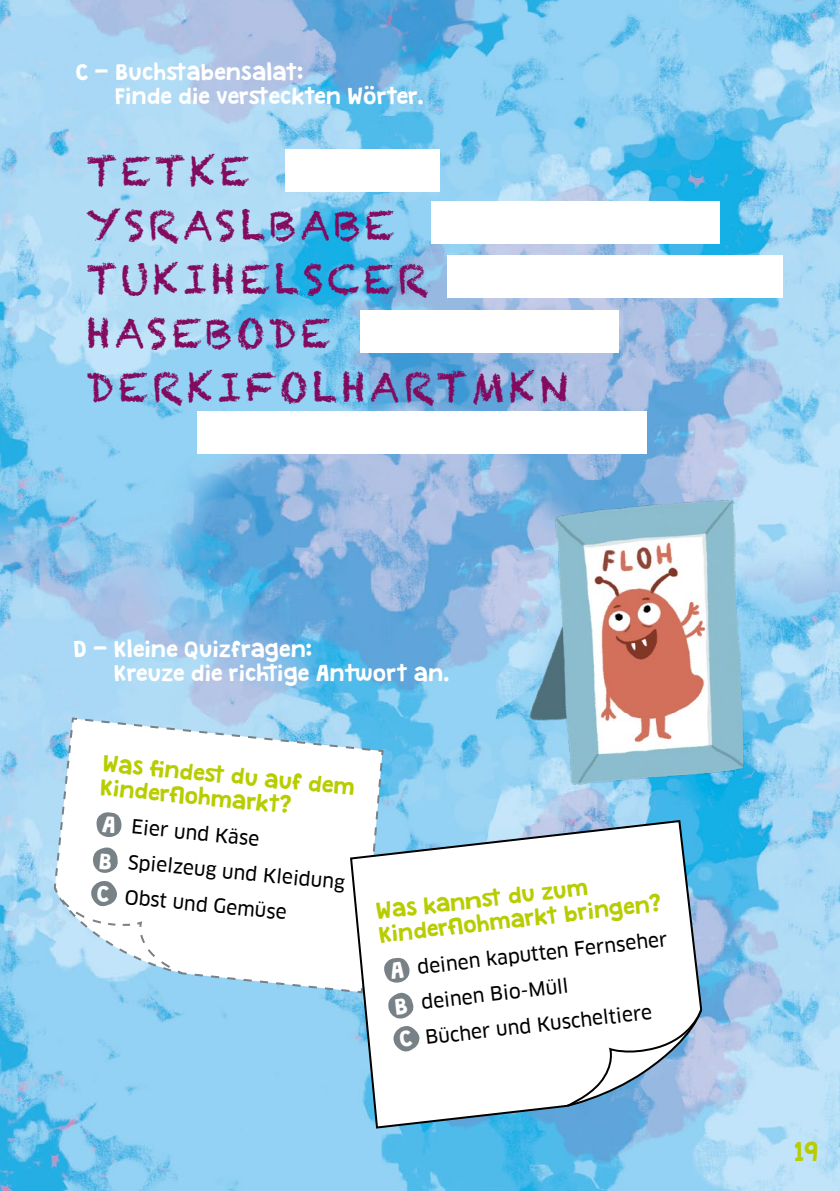
<style>
.page{position:relative;width:840px;height:1191px;background:#fff}
.page>*{position:absolute;margin:0;border:0;box-sizing:border-box;transform-origin:0 0}
.t1{font:40px/54px "Chalkduster";letter-spacing:.1em;color:#820a5f}
.t2{font:24px "Granstander Clean";color:#b7cd00}
.t3{font:20px/24px "Granstander Clean";color:#fff}
.t4{font:20px/24.2px "Granstander Clean";color:#b7cd00}
.t5{font:19px/35.4px "Clan Pro News";color:#000}
</style>
<div class="page">
<img style="left:0;top:0;width:839px;height:1191px">
<svg style="left:349px;top:819px;width:353px;height:310px"></svg>
<svg style="left:565px;top:1008px;width:137px;height:99px"></svg>
<div style="left:285px;top:149px;width:155px;height:42px;background:#fff"></div>
<div style="left:431px;top:201px;width:288px;height:42px;background:#fff"></div>
<div style="left:447px;top:255px;width:335px;height:43px;background:#fff"></div>
<div style="left:360px;top:310px;width:259px;height:43px;background:#fff"></div>
<div style="left:197px;top:411px;width:449px;height:43px;background:#fff"></div>
<img style="left:488px;top:468px;width:332px;height:360px">
<svg style="left:53px;top:717px;width:362px;height:302px"></svg>
<svg style="left:393px;top:1025px;width:27px;height:28px"></svg>
<p class="t3" style="left:115px;top:61px;width:310px;text-indent:-39px">C - Buchstabensalat:<br>Finde die versteckten Wörter.</p>
<h1 class="t1" style="left:86px;top:144px;width:482px">TETKE<br>YSRASLBABE<br>TUKIHELSCER<br>HASEBODE<br>DERKIFOLHARTMKN</h1>
<p class="t3" style="left:114px;top:638px;width:337px;text-indent:-41px">D - Kleine Quizfragen:<br>Kreuze die richtige Antwort an.</p>
<p class="t4" style="left:105px;top:751px;width:254px;rotate:6deg">Was fi ndest du auf dem<br>Kinderfl ohmarkt?</p>
<p class="t5" style="left:132px;top:809px;width:219px;rotate:5deg">Eier und Käse<br>Spielzeug und Kleidung<br>Obst und Gemüse</p>
<p class="t4" style="left:375px;top:899px;width:285px;line-height:23.6px;rotate:-6deg">Was kann st du zum<br>Kinderfl ohmarkt bringen?</p>
<p class="t5" style="left:415px;top:948px;width:253px;rotate:-6deg">deinen kaputten Fernseher deinen Bio-Müll<br>Bücher und Kuscheltiere</p>
<p class="t2" style="left:794px;top:1139px;width:25px">19</p>
</div>
